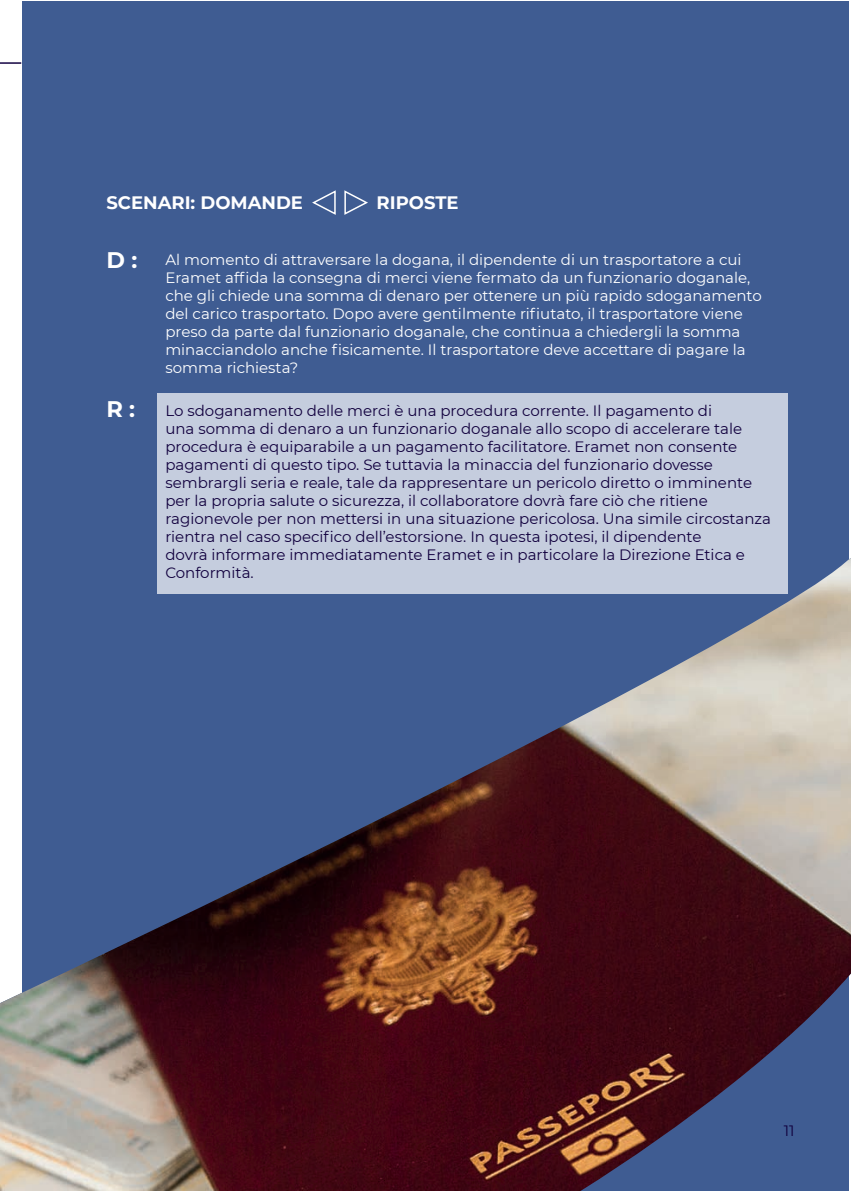
<style>
.page{position:relative;width:851px;height:1191px;background:#fff}
.page>*{position:absolute;margin:0;border:0;box-sizing:border-box;transform-origin:0 0}
.t1{font:700 22.5px "Montserrat";color:#fff}
.t2{font:700 18px "Montserrat";color:#fff}
.t3{font:15px/18px "Montserrat";color:#11003e}
.t4{font:15px/18px "Montserrat";color:#fff}
</style>
<div class="page">
<div style="left:22px;top:1px;width:826px;height:1189px;background:#3f5c92"></div>
<img style="left:0;top:558px;width:850px;height:633px">
<div style="left:157px;top:393px;width:630px;height:201px;background:#c5cdde"></div>
<svg style="left:312px;top:190px;width:24px;height:25px"></svg>
<svg style="left:344px;top:190px;width:24px;height:25px"></svg>
<p class="t2" style="left:106px;top:190px;width:198px">SCENARI: DOMANDE</p>
<p class="t2" style="left:376px;top:190px;width:84px">RIPOSTE</p>
<h1 class="t1" style="left:106px;top:244px;width:32px">D :</h1>
<h1 class="t1" style="left:106px;top:393px;width:30px">R :</h1>
<p class="t4" style="left:165px;top:250px;width:598px">Al momento di attraversare la dogana, il dipendente di un trasportatore a cui Eramet affida la consegna di merci viene fermato da un funzionario doganale, che gli chiede una somma di denaro per ottenere un più rapido sdoganamento del carico trasportato. Dopo avere gentilmente rifiutato, il trasportatore viene preso da parte dal funzionario doganale, che continua a chiedergli la somma minacciandolo anche fisicamente. Il trasportatore deve accettare di pagare la somma richiesta?</p>
<p class="t3" style="left:165px;top:401px;width:607px">Lo sdoganamento delle merci è una procedura corrente. Il pagamento di<br>una somma di denaro a un funzionario doganale allo scopo di accelerare tale procedura è equiparabile a un pagamento facilitatore. Eramet non consente pagamenti di questo tipo. Se tuttavia la minaccia del funzionario dovesse sembrargli seria e reale, tale da rappresentare un pericolo diretto o imminente per la propria salute o sicurezza, il collaboratore dovrà fare ciò che ritiene ragionevole per non mettersi in una situazione pericolosa. Una simile circostanza rientra nel caso specifico dell’estorsione. In questa ipotesi, il dipendente<br>dovrà informare immediatamente Eramet e in particolare la Direzione Etica e Conformità.</p>
<p class="t3" style="left:783px;top:1121px;width:12px">11</p>
</div>
